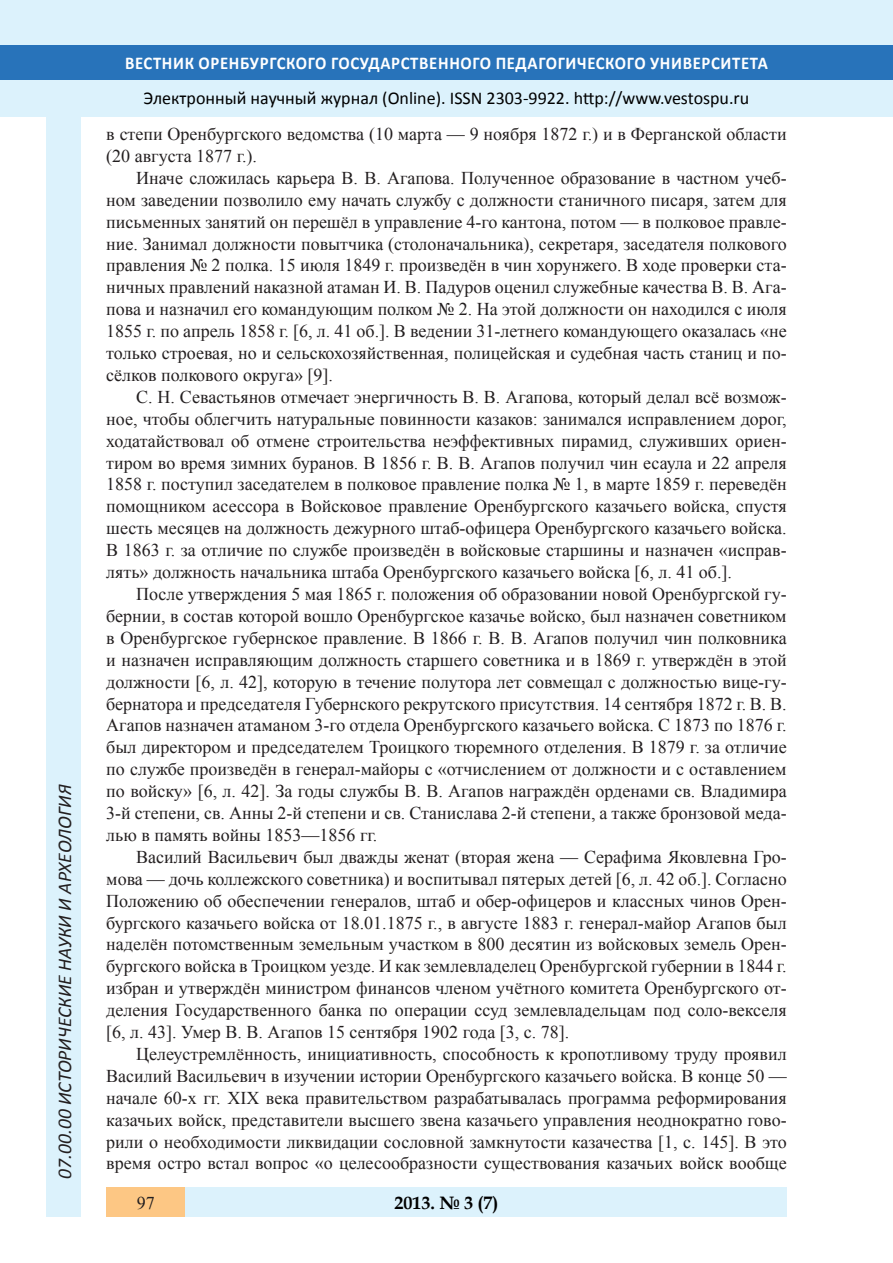
<style>
.page{position:relative;width:893px;height:1263px;background:#fff}
.page>*{position:absolute;margin:0;border:0;box-sizing:border-box;transform-origin:0 0}
.t1{font:italic 19.5px "Calibri";color:#231f20}
.Стиль2{font:18px/21.9px "Times New Roman";color:#231f20;text-align:justify}
.t2{font:18px "Calibri";color:#000}
.t3{font:700 18px "Calibri";letter-spacing:.04em;color:#fff;scale:.93 1}
.t4{font:700 18px "Book Antiqua";color:#000}
</style>
<div class="page">
<div style="left:0;top:0;width:893px;height:116px;background:#dcf2fc"></div>
<div style="left:0;top:45px;width:893px;height:34px;background:#2873ba"></div>
<div style="left:47px;top:116px;width:34px;height:1101px;background:#dcf2fc"></div>
<div style="left:106px;top:1188px;width:681px;height:29px;background:#dcf2fc"></div>
<div style="left:106px;top:1188px;width:79px;height:29px;background:#fdc784"></div>
<p class="t1" style="left:51px;top:1179px;width:395px;rotate:-90deg">07.00.00 ИСТОРИЧЕСКИЕ НАУКИ И АРХЕОЛОГИЯ</p>
<p class="t3" style="left:125px;top:51px;width:693px">ВЕСТНИК ОРЕНБУРГСКОГО ГОСУДАРСТВЕННОГО ПЕДАГОГИЧЕСКОГО УНИВЕРСИТЕТА</p>
<p class="t2" style="left:144px;top:86px;width:607px">Электронный научный журнал (Online). ISSN 2303-9922. http://www.vestospu.ru</p>
<p class="Стиль2" style="left:106px;top:123px;width:682px">в степи Оренбургского ведомства (10 марта — 9 ноября 1872 г.) и в Ферганской области (20 августа 1877 г.).</p>
<p class="Стиль2" style="left:106px;top:167px;width:682px;text-indent:30px">Иначе сложилась карьера В. В. Агапова. Полученное образование в частном учеб&shy;ном заведении позволило ему начать службу с должности станичного писаря, затем для письменных занятий он перешёл в управление 4-го кантона, потом — в полковое правле&shy;ние. Занимал должности повытчика (столоначальника), секретаря, заседателя полкового правления № 2 полка. 15 июля 1849 г. произведён в чин хорунжего. В ходе проверки ста&shy;ничных правлений наказной атаман И. В. Падуров оценил служебные качества В. В. Ага&shy;пова и назначил его командующим полком № 2. На этой должности он находился с июля 1855 г. по апрель 1858 г. [6, л. 41 об.]. В ведении 31-летнего командующего оказалась «не только строевая, но и сельскохозяйственная, полицейская и судебная часть станиц и по&shy;сёлков полкового округа» [9].</p>
<p class="Стиль2" style="left:106px;top:386px;width:682px;text-indent:30px">С. Н. Севастьянов отмечает энергичность В. В. Агапова, который делал всё возмож&shy;ное, чтобы облегчить натуральные повинности казаков: занимался исправлением дорог, ходатайствовал об отмене строительства неэффективных пирамид, служивших ориен&shy;тиром во время зимних буранов. В 1856 г. В. В. Агапов получил чин есаула и 22 апреля 1858 г. поступил заседателем в полковое правление полка № 1, в марте 1859 г. переведён помощником асессора в Войсковое правление Оренбургского казачьего войска, спустя шесть месяцев на должность дежурного штаб-офицера Оренбургского казачьего войска.<br>В 1863 г. за отличие по службе произведён в войсковые старшины и назначен «исправ&shy;лять» должность начальника штаба Оренбургского казачьего войска [6, л. 41 об.].</p>
<p class="Стиль2" style="left:106px;top:583px;width:682px;text-indent:30px">После утверждения 5 мая 1865 г. положения об образовании новой Оренбургской гу&shy;бернии, в состав которой вошло Оренбургское казачье войско, был назначен советником в Оренбургское губернское правление. В 1866 г. В. В. Агапов получил чин полковника и назначен исправляющим должность старшего советника и в 1869 г. утверждён в этой должности [6, л. 42], которую в течение полутора лет совмещал с должностью вице-гу&shy;бернатора и председателя Губернского рекрутского присутствия. 14 сентября 1872 г. В. В.<br>Агапов назначен атаманом 3-го отдела Оренбургского казачьего войска. С 1873 по 1876 г. был директором и председателем Троицкого тюремного отделения. В 1879 г. за отличие по службе произведён в генерал-майоры с «отчислением от должности и с оставлением по войску» [6, л. 42]. За годы службы В. В. Агапов награждён орденами св. Владимира 3-й степени, св. Анны 2-й степени и св. Станислава 2-й степени, а также бронзовой меда&shy;лью в память войны 1853—1856 гг.</p>
<p class="Стиль2" style="left:106px;top:845px;width:682px;text-indent:30px">Василий Васильевич был дважды женат (вторая жена — Серафима Яковлевна Гро&shy;мова — дочь коллежского советника) и воспитывал пятерых детей [6, л. 42 об.]. Согласно Положению об обеспечении генералов, штаб и обер-офицеров и классных чинов Орен&shy;бургского казачьего войска от 18.01.1875 г., в августе 1883 г. генерал-майор Агапов был наделён потомственным земельным участком в 800 десятин из войсковых земель Орен&shy;бургского войска в Троицком уезде. И как землевладелец Оренбургской губернии в 1844 г. избран и утверждён министром финансов членом учётного комитета Оренбургского от&shy;деления Государственного банка по операции ссуд землевладельцам под соло-векселя [6, л. 43]. Умер В. В. Агапов 15 сентября 1902 года [3, с. 78].</p>
<p class="Стиль2" style="left:106px;top:1043px;width:682px;text-indent:30px">Целеустремлённость, инициативность, способность к кропотливому труду проявил Василий Васильевич в изучении истории Оренбургского казачьего войска. В конце 50 — начале 60-х гг. XIX века правительством разрабатывалась программа реформирования казачьих войск, представители высшего звена казачьего управления неоднократно гово&shy;рили о необходимости ликвидации сословной замкнутости казачества [1, с. 145]. В это время остро встал вопрос «о целесообразности существования казачьих войск вообще</p>
<p class="Стиль2" style="left:137px;top:1191px;width:19px">97</p>
<p class="t4" style="left:394px;top:1190px;width:106px">2013. № 3 (7)</p>
</div>
